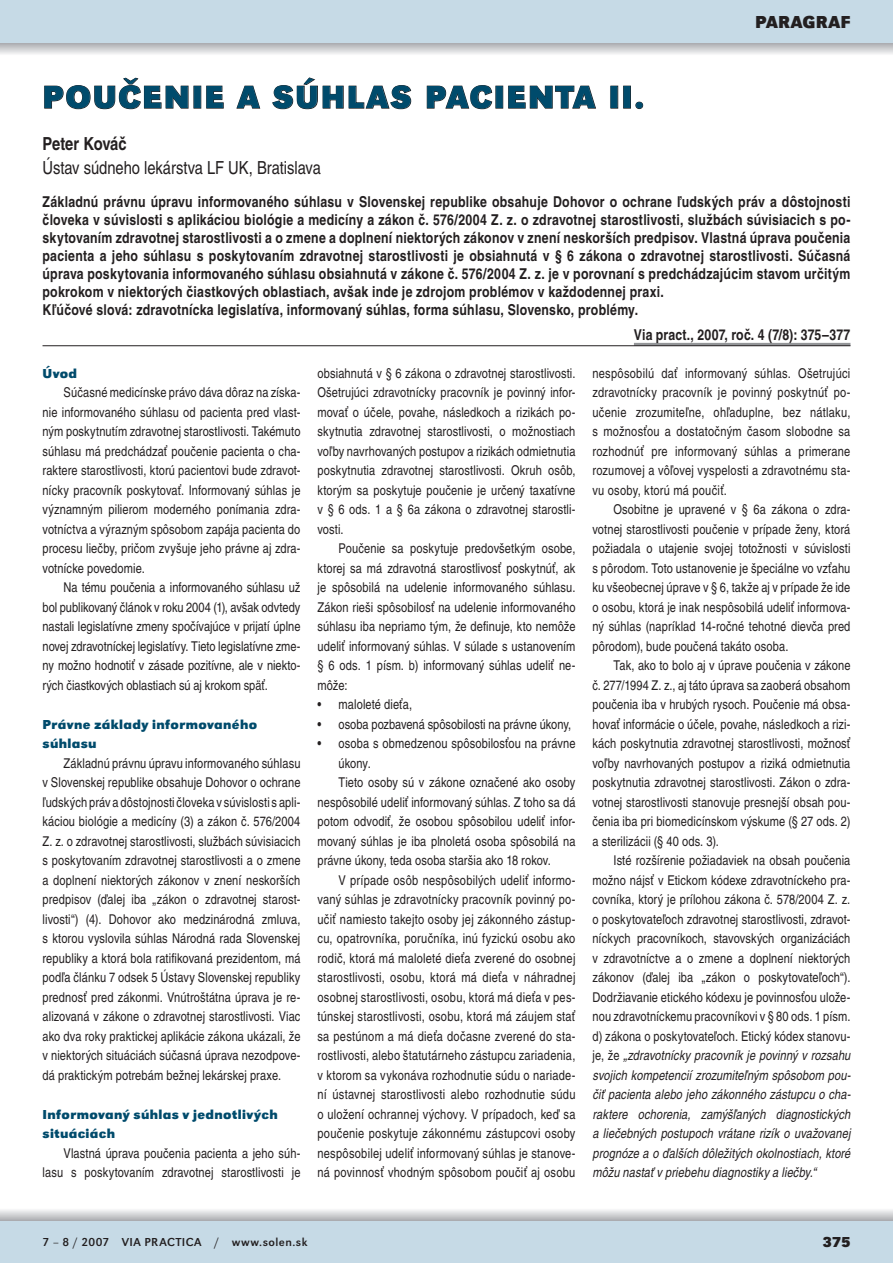
<style>
.page{position:relative;width:893px;height:1263px;background:#fff}
.page>*{position:absolute;margin:0;border:0;box-sizing:border-box;transform-origin:0 0}
.t1{font:700 33px "URW Grotesk TOT";letter-spacing:.045em;color:#004b6c}
.t2{font:condensed 18px "Nimbus Sans LOT";letter-spacing:-.005em;color:#231f20}
.t3{font:700 condensed 18px "Nimbus Sans LOT";letter-spacing:-.005em;color:#231f20}
.t4{font:700 18px "URW Grotesk TOT";color:#231f20}
.t5{font:700 condensed 15px/18px "Nimbus Sans LOT";letter-spacing:.015em;color:#231f20}
.t6{font:700 15px "URW Grotesk TOT";color:#231f20}
.t7{font:condensed 13.5px/19.5px "Nimbus Sans LOT";letter-spacing:.01em;color:#231f20;text-align:justify}
.t8{font:700 13.5px/19.5px "URW Grotesk TOT";letter-spacing:.025em;color:#004b6c}
.t9{font:12px "URW Grotesk TOT";letter-spacing:.035em;color:#231f20}
.s1{font-style:italic}
</style>
<div class="page">
<svg style="left:0;top:43px;width:893px;height:11px;background:#cdced0"></svg>
<div style="left:0;top:1220px;width:893px;height:43px;background:#c6dae6"></div>
<div style="left:0;top:0;width:893px;height:43px;background:#c6dae6"></div>
<svg style="left:0;top:1210px;width:893px;height:10px;background:#d0d1d3"></svg>
<hr style="left:634px;top:343px;width:216px;height:3px;background:#939598">
<hr style="left:43px;top:345px;width:807px;height:1px;background:#231f20">
<svg style="left:44px;top:77px;width:145px;height:32px"></svg>
<svg style="left:206px;top:85px;width:18px;height:24px"></svg>
<svg style="left:236px;top:85px;width:25px;height:24px"></svg>
<svg style="left:272px;top:77px;width:140px;height:32px"></svg>
<svg style="left:427px;top:85px;width:66px;height:24px"></svg>
<div style="left:495px;top:86px;width:8px;height:23px;border:1px solid #231f20"></div>
<svg style="left:508px;top:85px;width:88px;height:24px"></svg>
<div style="left:610px;top:86px;width:8px;height:23px;border:1px solid #231f20"></div>
<div style="left:623px;top:86px;width:8px;height:23px;border:1px solid #231f20"></div>
<div style="left:635px;top:102px;width:8px;height:7px;border:1px solid #231f20;border-radius:50%"></div>
<h2 class="t4" style="left:755px;top:11px;width:97px">Paragraf</h2>
<h1 class="t1" style="left:43px;top:77px;width:49px">POUČ</h1>
<h1 class="t1" style="left:142px;top:77px;width:503px">ENIE ASÚHLAS PACIENTA II.</h1>
<h2 class="t3" style="left:43px;top:133px;width:86px">Peter Kováč</h2>
<h2 class="t2" style="left:43px;top:157px;width:280px">Ústav súdneho lekárstva LF UK, Bratislava</h2>
<p class="t5" style="left:43px;top:193px;width:809px">Základnú právnu úpravu informovaného súhlasu v Slovenskej republike obsahuje Dohovor o ochrane ľudských práv a dôstojnosti človeka v súvislosti s aplikáciou biológie a medicíny a zákon č. 576/2004 Z. z. o zdravotnej starostlivosti, službách súvisiacich s po&shy;skytovaním zdravotnej starostlivosti a o zmene a doplnení niektorých zákonov v znení neskorších predpisov. Vlastná úprava poučenia pacienta a jeho súhlasu s poskytovaním zdravotnej starostlivosti je obsiahnutá v § 6 zákona o zdravotnej starostlivosti. Súčasná úprava poskytovania informovaného súhlasu obsiahnutá v zákone č. 576/2004 Z. z. je v porovnaní s predchádzajúcim stavom určitým pokrokom v niektorých čiastkových oblastiach, avšak inde je zdrojom problémov v každodennej praxi.<br>Kľúčové slová: zdravotnícka legislatíva, informovaný súhlas, forma súhlasu, Slovensko, problémy.</p>
<p class="t5" style="left:634px;top:326px;width:218px">Via pract., 2007, roč. 4 (7/8): 375–377</p>
<p class="t8" style="left:43px;top:363px;width:36px">Úvod</p>
<p class="t7" style="left:43px;top:383px;width:259px;text-indent:21px">Súčasné medicínske právo dáva dôraz na získa&shy;nie informovaného súhlasu od pacienta pred vlast&shy;ným poskytnutím zdravotnej starostlivosti. Takémuto súhlasu má predchádzať poučenie pacienta o cha&shy;raktere starostlivosti, ktorú pacientovi bude zdravot&shy;nícky pracovník poskytovať. Informovaný súhlas je významným pilierom moderného ponímania zdra&shy;votníctva a výrazným spôsobom zapája pacienta do procesu liečby, pričom zvyšuje jeho právne aj zdra&shy;votnícke povedomie.</p>
<p class="t7" style="left:43px;top:578px;width:259px;text-indent:21px">Na tému poučenia a informovaného súhlasu už bol publikovaný článok v roku 2004 (1), avšak odvtedy nastali legislatívne zmeny spočívajúce v prijatí úplne novej zdravotníckej legislatívy. Tieto legislatívne zme&shy;ny možno hodnotiť v zásade pozitívne, ale v niekto&shy;rých čiastkových oblastiach sú aj krokom späť.</p>
<p class="t8" style="left:43px;top:714px;width:216px">Právne základy informovaného súhlasu</p>
<p class="t7" style="left:43px;top:753px;width:260px;text-indent:21px">Základnú právnu úpravu informovaného súhlasu v Slovenskej republike obsahuje Dohovor o ochrane ľudských práv a dôstojnosti človeka v súvislosti s apli&shy;káciou biológie a medicíny (3) a zákon č. 576/2004<br>Z. z. o zdravotnej starostlivosti, službách súvisiacich s poskytovaním zdravotnej starostlivosti a o zmene a doplnení niektorých zákonov v znení neskorších predpisov (ďalej iba „zákon o zdravotnej starost&shy;livosti“) (4). Dohovor ako medzinárodná zmluva, s ktorou vyslovila súhlas Národná rada Slovenskej republiky a ktorá bola ratifikovaná prezidentom, má podľa článku 7 odsek 5 Ústavy Slovenskej republiky prednosť pred zákonmi. Vnútroštátna úprava je re&shy;alizovaná v zákone o zdravotnej starostlivosti. Viac ako dva roky praktickej aplikácie zákona ukázali, že v niektorých situáciách súčasná úprava nezodpove&shy;dá praktickým potrebám bežnej lekárskej praxe.</p>
<p class="t8" style="left:43px;top:1104px;width:237px">Informovaný súhlas v jednotlivých situáciách</p>
<p class="t7" style="left:43px;top:1143px;width:259px;text-align:right">Vlastná úprava poučenia pacienta a jeho súh&shy;lasu s poskytovaním zdravotnej starostlivosti je</p>
<p class="t7" style="left:317px;top:363px;width:259px">obsiahnutá v § 6 zákona o zdravotnej starostlivosti.<br>Ošetrujúci zdravotnícky pracovník je povinný infor&shy;movať o účele, povahe, následkoch a rizikách po&shy;skytnutia zdravotnej starostlivosti, o možnostiach voľby navrhovaných postupov a rizikách odmietnutia poskytnutia zdravotnej starostlivosti. Okruh osôb, ktorým sa poskytuje poučenie je určený taxatívne v § 6 ods. 1 a § 6a zákona o zdravotnej starostli&shy;vosti.</p>
<p class="t7" style="left:317px;top:539px;width:259px;text-indent:21px">Poučenie sa poskytuje predovšetkým osobe, ktorej sa má zdravotná starostlivosť poskytnúť, ak je spôsobilá na udelenie informovaného súhlasu.<br>Zákon rieši spôsobilosť na udelenie informovaného súhlasu iba nepriamo tým, že definuje, kto nemôže udeliť informovaný súhlas. V súlade s ustanovením § 6 ods. 1 písm. b) informovaný súhlas udeliť ne&shy;môže:</p>
<p class="t7" style="left:317px;top:695px;width:96px">• maloleté dieťa,</p>
<p class="t7" style="left:317px;top:714px;width:255px">• osoba pozbavená spôsobilosti na právne úkony,</p>
<p class="t7" style="left:317px;top:734px;width:259px">• osoba s obmedzenou spôsobilosťou na právne</p>
<p class="t7" style="left:338px;top:753px;width:34px">úkony.</p>
<p class="t7" style="left:338px;top:773px;width:238px">Tieto osoby sú v zákone označené ako osoby</p>
<p class="t7" style="left:317px;top:792px;width:259px">nespôsobilé udeliť informovaný súhlas. Z toho sa dá</p>
<p class="t7" style="left:317px;top:812px;width:259px">potom odvodiť, že osobou spôsobilou udeliť infor-</p>
<p class="t7" style="left:317px;top:831px;width:259px">movaný súhlas je iba plnoletá osoba spôsobilá na</p>
<p class="t7" style="left:317px;top:851px;width:235px">právne úkony, teda osoba staršia ako 18 rokov.</p>
<p class="t7" style="left:338px;top:870px;width:238px">V prípade osôb nespôsobilých udeliť informo-</p>
<p class="t7" style="left:317px;top:890px;width:259px">vaný súhlas je zdravotnícky pracovník povinný po-</p>
<p class="t7" style="left:317px;top:909px;width:259px">učiť namiesto takejto osoby jej zákonného zástup-</p>
<p class="t7" style="left:317px;top:929px;width:259px">cu, opatrovníka, poručníka, inú fyzickú osobu ako</p>
<p class="t7" style="left:317px;top:948px;width:259px">rodič, ktorá má maloleté dieťa zverené do osobnej</p>
<p class="t7" style="left:317px;top:968px;width:259px">starostlivosti, osobu, ktorá má dieťa v náhradnej</p>
<p class="t7" style="left:317px;top:987px;width:259px">osobnej starostlivosti, osobu, ktorá má dieťa v pes-</p>
<p class="t7" style="left:317px;top:1007px;width:259px">túnskej starostlivosti, osobu, ktorá má záujem stať</p>
<p class="t7" style="left:317px;top:1026px;width:259px">sa pestúnom a má dieťa dočasne zverené do sta-</p>
<p class="t7" style="left:317px;top:1046px;width:259px">rostlivosti, alebo štatutárneho zástupcu zariadenia,</p>
<p class="t7" style="left:317px;top:1065px;width:259px">v ktorom sa vykonáva rozhodnutie súdu o nariade-</p>
<p class="t7" style="left:317px;top:1085px;width:259px">ní ústavnej starostlivosti alebo rozhodnutie súdu</p>
<p class="t7" style="left:317px;top:1104px;width:259px">o uložení ochrannej výchovy. V prípadoch, keď sa</p>
<p class="t7" style="left:317px;top:1124px;width:259px">poučenie poskytuje zákonnému zástupcovi osoby</p>
<p class="t7" style="left:317px;top:1143px;width:259px">nespôsobilej udeliť informovaný súhlas je stanove-</p>
<p class="t7" style="left:317px;top:1163px;width:259px">ná povinnosť vhodným spôsobom poučiť aj osobu</p>
<p class="t7" style="left:592px;top:363px;width:259px">nespôsobilú dať informovaný súhlas. Ošetrujúci zdravotnícky pracovník je povinný poskytnúť po&shy;učenie zrozumiteľne, ohľaduplne, bez nátlaku, s možnosťou a dostatočným časom slobodne sa rozhodnúť pre informovaný súhlas a primerane rozumovej a vôľovej vyspelosti a zdravotnému sta&shy;vu osoby, ktorú má poučiť.</p>
<p class="t7" style="left:592px;top:500px;width:259px;text-indent:21px">Osobitne je upravené v § 6a zákona o zdra&shy;votnej starostlivosti poučenie v prípade ženy, ktorá požiadala o utajenie svojej totožnosti v súvislosti s pôrodom. Toto ustanovenie je špeciálne vo vzťahu ku všeobecnej úprave v § 6, takže aj v prípade že ide o osobu, ktorá je inak nespôsobilá udeliť informova&shy;ný súhlas (napríklad 14-ročné tehotné dievča pred pôrodom), bude poučená takáto osoba.</p>
<p class="t7" style="left:592px;top:656px;width:259px;text-indent:21px">Tak, ako to bolo aj v úprave poučenia v zákone č. 277/1994 Z. z., aj táto úprava sa zaoberá obsahom poučenia iba v hrubých rysoch. Poučenie má obsa&shy;hovať informácie o účele, povahe, následkoch a rizi&shy;kách poskytnutia zdravotnej starostlivosti, možnosť voľby navrhovaných postupov a riziká odmietnutia poskytnutia zdravotnej starostlivosti. Zákon o zdra&shy;votnej starostlivosti stanovuje presnejší obsah pou&shy;čenia iba pri biomedicínskom výskume (§ 27 ods. 2) a sterilizácii (§ 40 ods. 3).</p>
<p class="t7" style="left:592px;top:851px;width:260px;text-indent:21px">Isté rozšírenie požiadaviek na obsah poučenia možno nájsť v Etickom kódexe zdravotníckeho pra&shy;covníka, ktorý je prílohou zákona č. 578/2004 Z. z. o poskytovateľoch zdravotnej starostlivosti, zdravot&shy;níckych pracovníkoch, stavovských organizáciách v zdravotníctve a o zmene a doplnení niektorých zákonov (ďalej iba „zákon o poskytovateľoch“).<br>Dodržiavanie etického kódexu je povinnosťou ulože&shy;nou zdravotníckemu pracovníkovi v § 80 ods. 1 písm. d) zákona o poskytovateľoch. Etický kódex stanovu&shy;je, že <span class="s1">„zdravotnícky pracovník je povinný v rozsahu svojich kompetencií zrozumiteľným spôsobom pou&shy;čiť pacienta alebo jeho zákonného zástupcu o cha&shy;raktere ochorenia, zamýšľaných diagnostických a liečebných postupoch vrátane rizík o uvažovanej prognóze a o ďalších dôležitých okolnostiach, ktoré môžu nastať v priebehu diagnostiky a liečby.“</span></p>
<p class="t9" style="left:43px;top:1235px;width:266px">7 – 8 / 2007 via practica / www.solen.sk</p>
<p class="t6" style="left:823px;top:1233px;width:29px">375</p>
</div>
